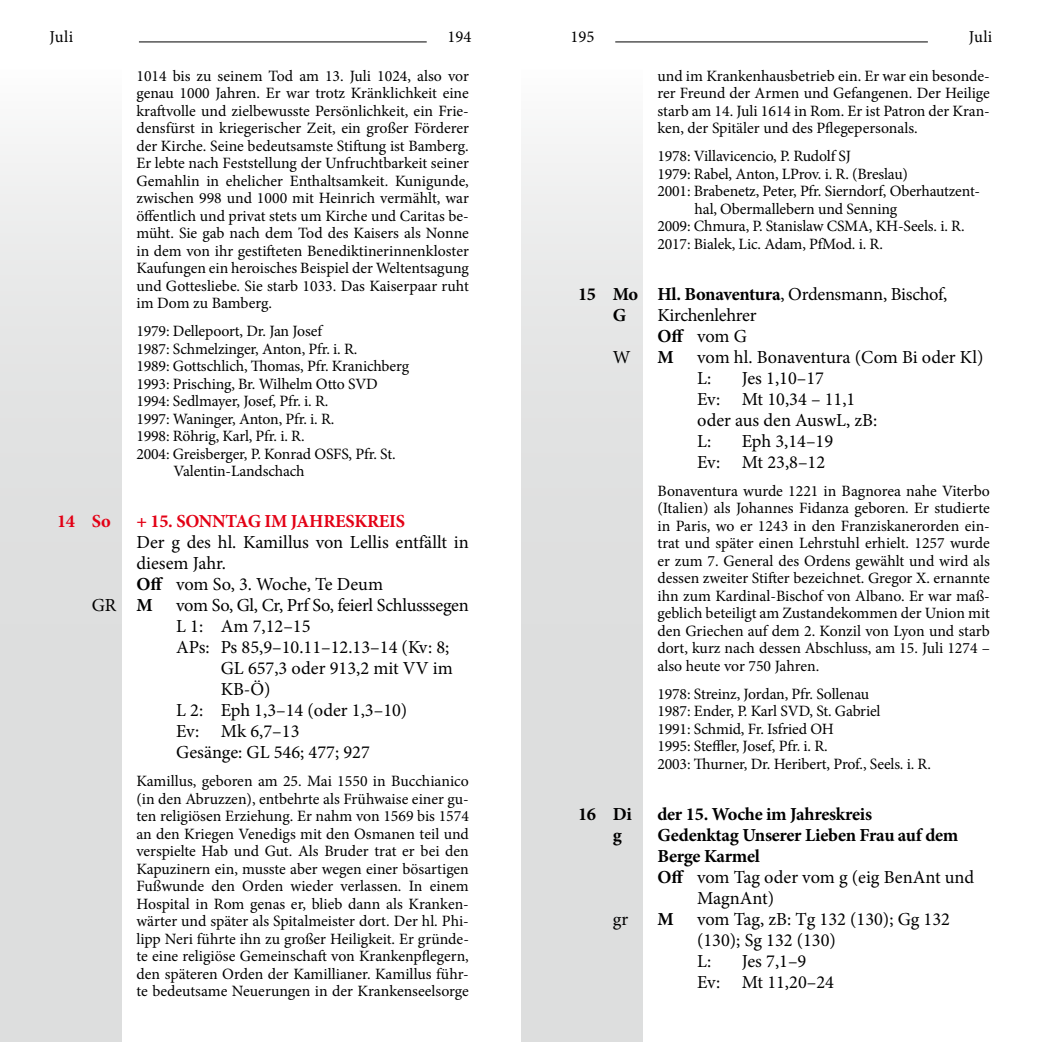
<style>
.page{position:relative;width:1042px;height:1042px;background:#fff}
.page>*{position:absolute;margin:0;border:0;box-sizing:border-box;transform-origin:0 0}
.t1{font:18.38px/21px "Minion Pro";color:#000}
.t2{font:700 18.38px "Minion Pro";letter-spacing:-.015em;color:#000}
.t3{font:18.38px/21px "Minion Pro";letter-spacing:-.02em;color:#000}
.t4{font:700 18.38px "Minion Pro";letter-spacing:-.015em;color:#e30015}
.t5{font:16.62px "Minion Pro";color:#000}
.t6{font:15.75px/17.5px "Minion Pro";letter-spacing:-.01em;color:#000;text-align:justify}
.s1{font-weight:700}
</style>
<div class="page">
<div style="left:0;top:69px;width:122px;height:973px;background:linear-gradient(to bottom,#f0f0f0,#d6d8d8)"></div>
<div style="left:521px;top:69px;width:121px;height:973px;background:linear-gradient(to bottom,#f0f0f0,#d6d8d8)"></div>
<hr style="left:139px;top:41px;width:288px;height:1px;background:#000">
<hr style="left:615px;top:41px;width:313px;height:1px;background:#000">
<p class="t5" style="left:50px;top:25px;width:25px">Juli</p>
<p class="t5" style="left:447px;top:25px;width:25px">194</p>
<p class="t5" style="left:570px;top:25px;width:25px">195</p>
<p class="t5" style="left:969px;top:25px;width:25px">Juli</p>
<p class="t6" style="left:657px;top:67px;width:334px">und im Krankenhausbetrieb ein. Er war ein besonde&shy;rer Freund der Armen und Gefangenen. Der Heilige starb am 14. Juli 1614 in Rom. Er ist Patron der Kran&shy;ken, der Spitäler und des Pflegepersonals.</p>
<p class="t6" style="left:657px;top:148px;width:195px">1978: Villavicencio, P. Rudolf SJ</p>
<p class="t6" style="left:657px;top:165px;width:252px">1979: Rabel, Anton, LProv. i. R. (Breslau)</p>
<p class="t6" style="left:657px;top:183px;width:324px">2001: Brabenetz, Peter, Pfr. Sierndorf, Oberhautzent-</p>
<p class="t6" style="left:694px;top:200px;width:204px">hal, Obermallebern und Senning</p>
<p class="t6" style="left:657px;top:218px;width:307px">2009: Chmura, P. Stanislaw CSMA, KH-Seels. i. R.</p>
<p class="t6" style="left:657px;top:235px;width:225px">2017: Bialek, Lic. Adam, PfMod. i. R.</p>
<p class="t3" style="left:613px;top:283px;width:336px;text-indent:-35px"><span class="s1">15 Mo Hl. Bonaventura</span>, Ordensmann, Bischof,<br><span class="s1">G</span></p>
<p class="t6" style="left:136px;top:67px;width:334px">1014 bis zu seinem Tod am 13. Juli 1024, also vor genau 1000 Jahren. Er war trotz Kränklichkeit eine kraftvolle und zielbewusste Persönlichkeit, ein Frie&shy;densfürst in kriegerischer Zeit, ein großer Förderer der Kirche. Seine bedeutsamste Stiftung ist Bamberg.<br>Er lebte nach Feststellung der Unfruchtbarkeit seiner Gemahlin in ehelicher Enthaltsamkeit. Kunigunde, zwischen 998 und 1000 mit Heinrich vermählt, war öffentlich und privat stets um Kirche und Caritas be&shy;müht. Sie gab nach dem Tod des Kaisers als Nonne in dem von ihr gestifteten Benediktinerinnenkloster Kaufungen ein heroisches Beispiel der Weltentsagung und Gottesliebe. Sie starb 1033. Das Kaiserpaar ruht im Dom zu Bamberg.</p>
<p class="t6" style="left:136px;top:323px;width:187px">1979: Dellepoort, Dr. Jan Josef</p>
<p class="t6" style="left:136px;top:340px;width:221px">1987: Schmelzinger, Anton, Pfr. i. R.</p>
<p class="t6" style="left:136px;top:358px;width:274px">1989: Gottschlich, Thomas, Pfr. Kranichberg</p>
<p class="t6" style="left:136px;top:375px;width:243px">1993: Prisching, Br. Wilhelm Otto SVD</p>
<p class="t6" style="left:136px;top:393px;width:192px">1994: Sedlmayer, Josef, Pfr. i. R.</p>
<p class="t6" style="left:136px;top:410px;width:198px">1997: Waninger, Anton, Pfr. i. R.</p>
<p class="t6" style="left:136px;top:428px;width:168px">1998: Röhrig, Karl, Pfr. i. R.</p>
<p class="t6" style="left:136px;top:445px;width:259px">2004: Greisberger, P. Konrad OSFS, Pfr. St.</p>
<p class="t6" style="left:174px;top:463px;width:133px">Valentin-Landschach</p>
<p class="t1" style="left:657px;top:304px;width:101px">Kirchenlehrer<br><span class="s1">Off</span> vom G</p>
<p class="t1" style="left:613px;top:346px;width:19px">W</p>
<p class="t2" style="left:657px;top:344px;width:18px">M</p>
<p class="t1" style="left:697px;top:346px;width:288px">vom hl. Bonaventura (Com Bi oder Kl)<br>L:</p>
<p class="t1" style="left:697px;top:367px;width:182px;text-indent:45px">Jes 1,10–17<br>Ev: Mt 10,34 – 11,1 oder aus den AuswL, zB:<br>L:</p>
<p class="t1" style="left:697px;top:430px;width:138px;text-indent:45px">Eph 3,14–19<br>Ev: Mt 23,8–12</p>
<p class="t6" style="left:657px;top:482px;width:334px">Bonaventura wurde 1221 in Bagnorea nahe Viterbo (Italien) als Johannes Fidanza geboren. Er studierte in Paris, wo er 1243 in den Franziskanerorden ein&shy;trat und später einen Lehrstuhl erhielt. 1257 wurde er zum 7. General des Ordens gewählt und wird als dessen zweiter Stifter bezeichnet. Gregor X. ernannte ihn zum Kardinal-Bischof von Albano. Er war maß&shy;geblich beteiligt am Zustandekommen der Union mit den Griechen auf dem 2. Konzil von Lyon und starb dort, kurz nach dessen Abschluss, am 15. Juli 1274 – also heute vor 750 Jahren.</p>
<p class="t6" style="left:657px;top:685px;width:273px;text-align:left">1978: Streinz, Jordan, Pfr. Sollenau<br>1987: Ender, P. Karl SVD, St. Gabriel<br>1991: Schmid, Fr. Isfried OH<br>1995: Steffler, Josef, Pfr. i. R.<br>2003: Thurner, Dr. Heribert, Prof., Seels. i. R.</p>
<p class="t4" style="left:57px;top:508px;width:55px">14 So</p>
<p class="t4" style="left:136px;top:508px;width:270px">+ 15. SONNTAG IM JAHRESKREIS</p>
<p class="t1" style="left:136px;top:532px;width:334px">Der g des hl. Kamillus von Lellis entfällt in</p>
<p class="t1" style="left:136px;top:553px;width:89px">diesem Jahr.</p>
<p class="t1" style="left:136px;top:574px;width:248px"><span class="s1">Off</span> vom So, 3. Woche, Te Deum</p>
<p class="t1" style="left:92px;top:595px;width:63px">GR <span class="s1">M</span></p>
<p class="t1" style="left:176px;top:595px;width:294px">vom So, Gl, Cr, Prf So, feierl Schlusssegen<br>L 1: Am 7,12–15<br>APs: Ps 85,9–10.11–12.13–14 (Kv: 8;</p>
<p class="t1" style="left:221px;top:658px;width:234px">GL 657,3 oder 913,2 mit VV im</p>
<p class="t1" style="left:221px;top:679px;width:51px">KB-Ö)</p>
<p class="t1" style="left:176px;top:700px;width:233px">L 2: Eph 1,3–14 (oder 1,3–10)</p>
<p class="t1" style="left:176px;top:721px;width:125px">Ev: Mk 6,7–13</p>
<p class="t1" style="left:176px;top:742px;width:195px">Gesänge: GL 546; 477; 927</p>
<p class="t6" style="left:136px;top:772px;width:334px">Kamillus, geboren am 25. Mai 1550 in Bucchianico (in den Abruzzen), entbehrte als Frühwaise einer gu&shy;ten religiösen Erziehung. Er nahm von 1569 bis 1574 an den Kriegen Venedigs mit den Osmanen teil und verspielte Hab und Gut. Als Bruder trat er bei den Kapuzinern ein, musste aber wegen einer bösartigen Fußwunde den Orden wieder verlassen. In einem Hospital in Rom genas er, blieb dann als Kranken&shy;wärter und später als Spitalmeister dort. Der hl. Phi&shy;lipp Neri führte ihn zu großer Heiligkeit. Er gründe&shy;te eine religiöse Gemeinschaft von Krankenpflegern, den späteren Orden der Kamillianer. Kamillus führ&shy;te bedeutsame Neuerungen in der Krankenseelsorge</p>
<p class="t2" style="left:578px;top:801px;width:55px">16 Di</p>
<p class="t2" style="left:657px;top:801px;width:216px">der 15. Woche im Jahreskreis</p>
<p class="t2" style="left:613px;top:822px;width:11px">g</p>
<p class="t2" style="left:657px;top:822px;width:302px">Gedenktag Unserer Lieben Frau auf dem</p>
<p class="t2" style="left:657px;top:843px;width:104px">Berge Karmel</p>
<p class="t1" style="left:657px;top:866px;width:318px"><span class="s1">Off</span> vom Tag oder vom g (eig BenAnt und</p>
<p class="t1" style="left:697px;top:887px;width:79px">MagnAnt)</p>
<p class="t1" style="left:613px;top:908px;width:17px">gr</p>
<p class="t2" style="left:657px;top:906px;width:18px">M</p>
<p class="t1" style="left:697px;top:908px;width:254px">vom Tag, zB: Tg 132 (130); Gg 132 (130); Sg 132 (130)<br>L:</p>
<p class="t1" style="left:697px;top:950px;width:138px;text-indent:45px">Jes 7,1–9<br>Ev: Mt 11,20–24</p>
</div>
